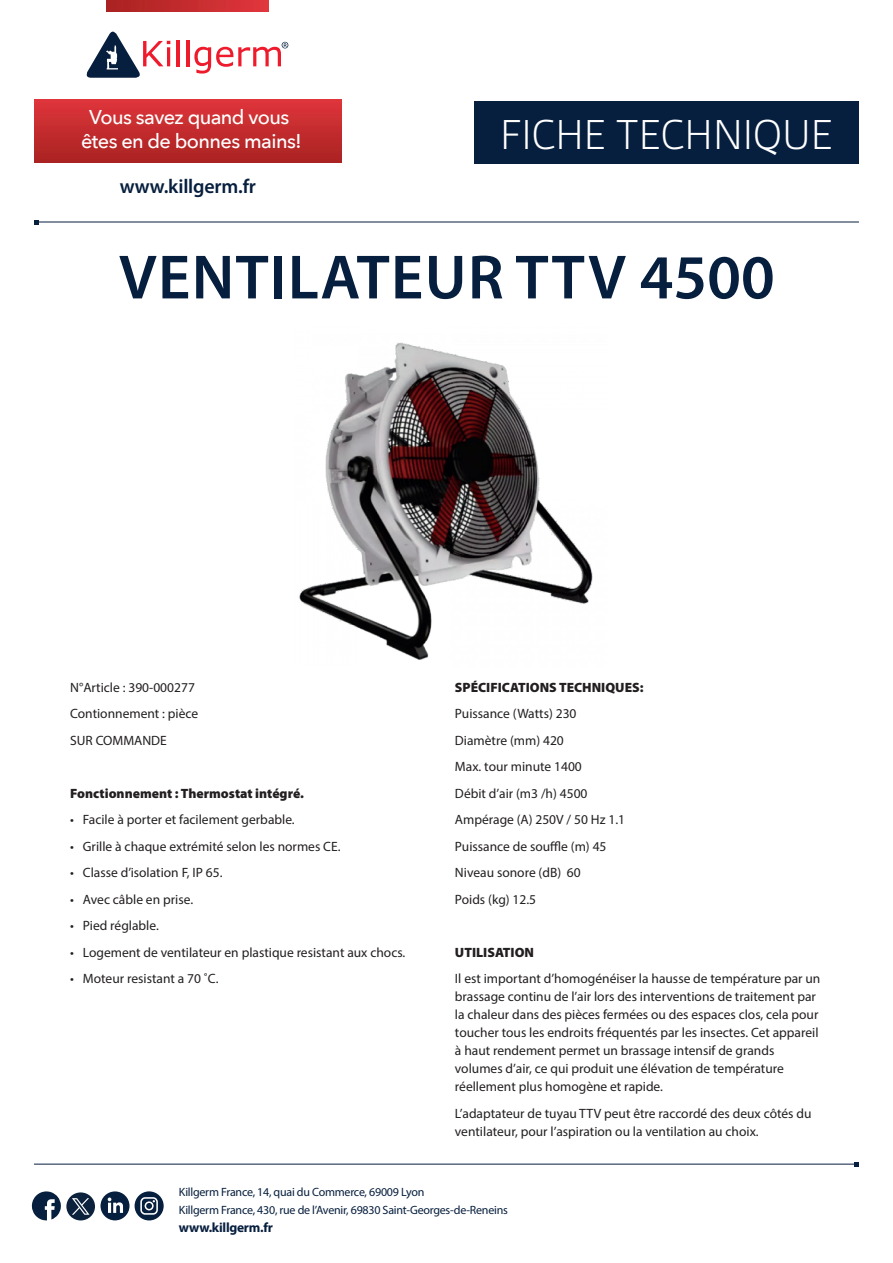
<style>
.page{position:relative;width:893px;height:1263px;background:#fff}
.page>*{position:absolute;margin:0;border:0;box-sizing:border-box;transform-origin:0 0}
.t1{font:600 63px "Myriad Pro";letter-spacing:.02em;color:#071f3e}
.t2{font:300 45px "Gesta";color:#fff}
.t3{font:500 19.95px/24px "Avenir Next";letter-spacing:-.03em;color:#fff;text-align:center}
.t4{font:600 19.95px "Myriad Pro";letter-spacing:-.01em;color:#071f3e}
.t5{font:13.5px/26.5px "Myriad Pro";color:#231f20}
.t6{font:900 13.5px "Myriad Pro";color:#231f20}
.t7{font:700 13.5px "Myriad Pro";letter-spacing:-.02em;color:#071f3e}
.t8{font:12px/17.7px "Myriad Pro";letter-spacing:-.02em;color:#071f3e}
</style>
<div class="page">
<div style="left:474px;top:101px;width:385px;height:63px;background:#071f3e"></div>
<div style="left:34px;top:96px;width:307px;height:66px;background:linear-gradient(to bottom,#e1363c,#ab2322)"></div>
<div style="left:30px;top:0;width:316px;height:99px;background:#fff"></div>
<hr style="left:177px;top:40px;width:3px;height:26px;background:#ee1b2d">
<hr style="left:186px;top:40px;width:3px;height:26px;background:#ee1b2d">
<svg style="left:86px;top:31px;width:84px;height:47px"></svg>
<svg style="left:194px;top:42px;width:94px;height:32px"></svg>
<svg style="left:107px;top:0;width:161px;height:12px;background:#c42c2e"></svg>
<hr style="left:34px;top:1164px;width:823px;height:1px;background:#071f3e">
<svg style="left:854px;top:1162px;width:5px;height:4px"></svg>
<hr style="left:36px;top:222px;width:823px;height:1px;background:#071f3e">
<svg style="left:34px;top:220px;width:5px;height:4px"></svg>
<svg style="left:32px;top:1191px;width:132px;height:29px"></svg>
<img style="left:299px;top:342px;width:294px;height:318px">
<h3 class="t3" style="left:81px;top:104px;width:222px">Vous savez quand vous êtes en de bonnes mains!</h3>
<h3 class="t4" style="left:120px;top:173px;width:138px">www.killgerm.fr</h3>
<h2 class="t2" style="left:500px;top:109px;width:334px">FICHE TECHNIQUE</h2>
<h1 class="t1" style="left:119px;top:237px;width:657px">VENTILATEUR TTV 4500</h1>
<p class="t5" style="left:70px;top:673px;width:130px">N°Article : 390-000277<br>Contionnement : pièce<br>SUR COMMANDE</p>
<p class="t6" style="left:70px;top:784px;width:235px">Fonctionnement : Thermostat intégré.</p>
<p class="t5" style="left:70px;top:806px;width:226px">• Facile à porter et facilement gerbable.</p>
<p class="t5" style="left:70px;top:833px;width:272px">• Grille à chaque extrémité selon les normes CE.</p>
<p class="t5" style="left:70px;top:859px;width:154px">• Classe d’isolation F, IP 65.</p>
<p class="t5" style="left:70px;top:886px;width:124px">• Avec câble en prise.</p>
<p class="t5" style="left:70px;top:912px;width:90px">• Pied réglable.</p>
<p class="t5" style="left:70px;top:939px;width:337px">• Logement de ventilateur en plastique resistant aux chocs.</p>
<p class="t5" style="left:70px;top:965px;width:150px">• Moteur resistant a 70 ˚C.</p>
<p class="t6" style="left:455px;top:678px;width:190px">SPÉCIFICATIONS TECHNIQUES:</p>
<p class="t5" style="left:455px;top:700px;width:172px">Puissance (Watts) 230<br>Diamètre (mm) 420<br>Max. tour minute 1400<br>Débit d’air (m3 /h) 4500<br>Ampérage (A) 250V / 50 Hz 1.1<br>Puissance de souffle (m) 45<br>Niveau sonore (dB) 60<br>Poids (kg) 12.5</p>
<p class="t6" style="left:455px;top:943px;width:81px">UTILISATION</p>
<p class="t5" style="left:455px;top:969px;width:367px;line-height:18px">Il est important d’homogénéiser la hausse de température par un brassage continu de l’air lors des interventions de traitement par la chaleur dans des pièces fermées ou des espaces clos, cela pour toucher tous les endroits fréquentés par les insectes. Cet appareil à haut rendement permet un brassage intensif de grands volumes d’air, ce qui produit une élévation de température réellement plus homogène et rapide.</p>
<p class="t5" style="left:455px;top:1104px;width:358px;line-height:18px">L’adaptateur de tuyau TTV peut être raccordé des deux côtés du ventilateur, pour l’aspiration ou la ventilation au choix.</p>
<p class="t8" style="left:179px;top:1183px;width:330px">Killgerm France, 14, quai du Commerce, 69009 Lyon<br>Killgerm France, 430, rue de l’Avenir, 69830 Saint-Georges-de-Reneins</p>
<p class="t7" style="left:179px;top:1218px;width:95px">www.killgerm.fr</p>
</div>
